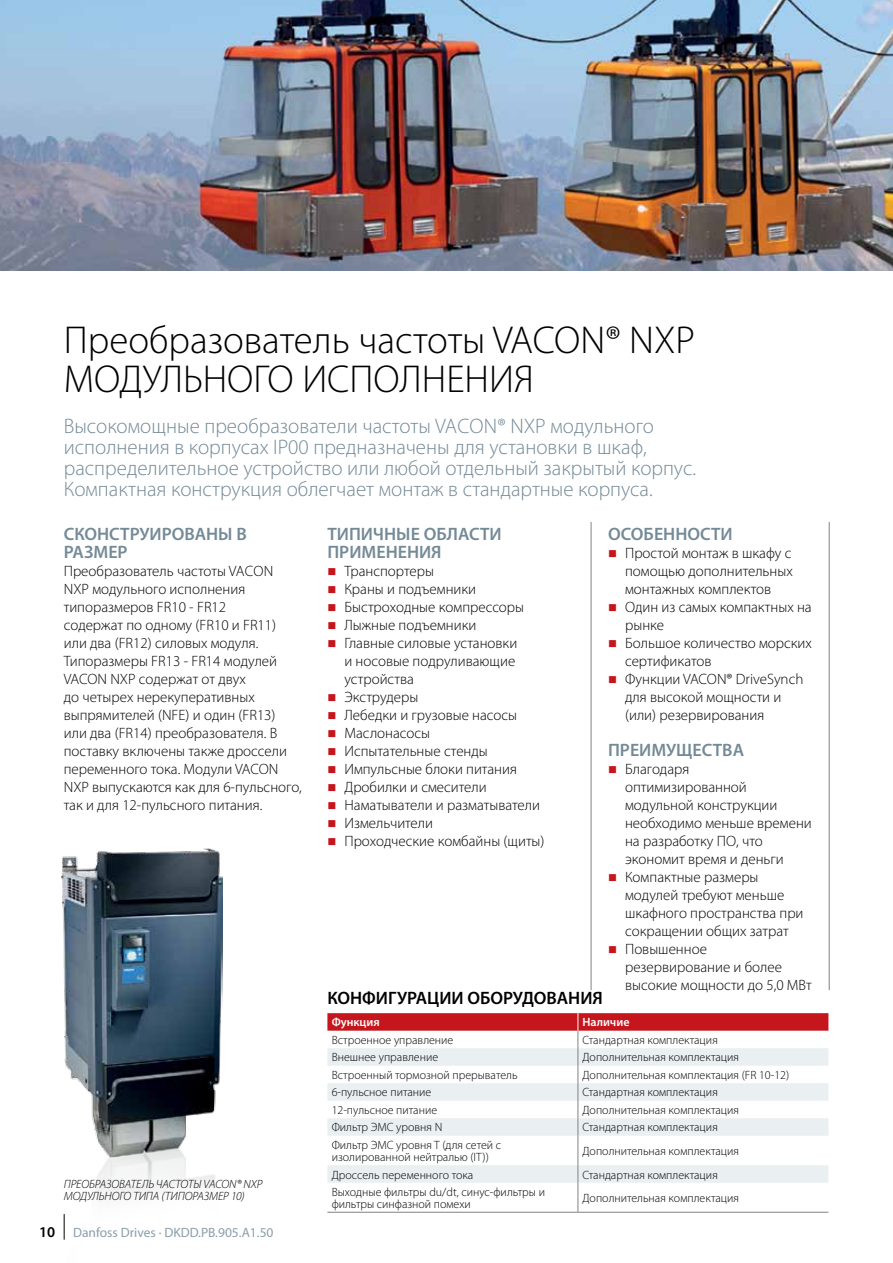
<style>
.page{position:relative;width:893px;height:1263px;background:#fff}
.page>*{position:absolute;margin:0;border:0;box-sizing:border-box;transform-origin:0 0}
.t1{font:300 39px/39px "Myriad Pro";color:#000}
.t2{font:300 21px/21px "Myriad Pro";color:#748a96}
.t3{font:600 18px/18px "Myriad Pro";color:#748a96}
.t4{font:600 18px "Myriad Pro";color:#000}
.t5{font:300 15px/18px "Myriad Pro";color:#000}
.t6{font:13.5px "Myriad Pro";color:#8b9faa}
.t7{font:300 12px/12px "Myriad Pro";color:#000}
.t8{font:italic 300 12px/12px "Myriad Pro";letter-spacing:-.005em;color:#000}
.t9{font:600 12px "Myriad Pro";color:#fff}
.s1{font-weight:600;font-size:15px;color:#000}
</style>
<div class="page">
<img style="left:61px;top:848px;width:161px;height:392px">
<img style="left:0;top:0;width:893px;height:270px">
<hr style="left:829px;top:522px;width:1px;height:468px;background:#808285">
<hr style="left:591px;top:522px;width:1px;height:468px;background:#808285">
<hr style="left:327px;top:1212px;width:251px;height:1px;background:#808285">
<hr style="left:578px;top:1212px;width:250px;height:1px;background:#808285">
<svg style="left:327px;top:1013px;width:501px;height:199px"></svg>
<svg style="left:64px;top:1214px;width:1px;height:25px"></svg>
<h1 class="t1" style="left:64px;top:320px;width:633px">Преобразователь частоты VACON® NXP<br>МОДУЛЬНОГО ИСПОЛНЕНИЯ</h1>
<p class="t2" style="left:64px;top:415px;width:634px">Высокомощные преобразователи частоты VACON® NXP модульного исполнения в корпусах IP00 предназначены для установки в шкаф, распределительное устройство или любой отдельный закрытый корпус.<br>Компактная конструкция облегчает монтаж в стандартные корпуса.</p>
<p class="t3" style="left:64px;top:525px;width:185px">СКОНСТРУИРОВАНЫ В<br>РАЗМЕР</p>
<p class="t5" style="left:64px;top:562px;width:240px">Преобразователь частоты VACON<br>NXP модульного исполнения типоразмеров FR10 - FR12<br>содержат по одному (FR10 и FR11) или два (FR12) силовых модуля.<br>Типоразмеры FR13 - FR14 модулей<br>VACON NXP содержат от двух<br>до четырех нерекуперативных выпрямителей (NFE) и один (FR13) или два (FR14) преобразователя. В поставку включены также дроссели переменного тока. Модули VACON<br>NXP выпускаются как для 6-пульсного, так и для 12-пульсного питания.</p>
<p class="t3" style="left:327px;top:525px;width:176px">ТИПИЧНЫЕ ОБЛАСТИ<br>ПРИМЕНЕНИЯ</p>
<p class="t5" style="left:344px;top:562px;width:202px">Транспортеры<br>Краны и подъемники<br>Быстроходные компрессоры<br>Лыжные подъемники<br>Главные силовые установки<br>и носовые подруливающие устройства<br>Экструдеры<br>Лебедки и грузовые насосы<br>Маслонасосы<br>Испытательные стенды<br>Импульсные блоки питания<br>Дробилки и смесители<br>Наматыватели и разматыватели<br>Измельчители<br>Проходческие комбайны (щиты)</p>
<p class="t3" style="left:608px;top:525px;width:126px">ОСОБЕННОСТИ</p>
<p class="t5" style="left:625px;top:544px;width:188px">Простой монтаж в шкафу с помощью дополнительных монтажных комплектов<br>Один из самых компактных на рынке<br>Большое количество морских сертификатов<br>Функции VACON® DriveSynch для высокой мощности и (или) резервирования</p>
<p class="t3" style="left:608px;top:741px;width:138px">ПРЕИМУЩЕСТВА</p>
<p class="t5" style="left:625px;top:760px;width:188px">Благодаря оптимизированной модульной конструкции необходимо меньше времени на разработку ПО, что экономит время и деньги<br>Компактные размеры модулей требуют меньше шкафного пространства при сокращении общих затрат<br>Повышенное резервирование и более высокие мощности до 5,0 МВт</p>
<p class="t4" style="left:327px;top:987px;width:277px">КОНФИГУРАЦИИ ОБОРУДОВАНИЯ</p>
<p class="t8" style="left:64px;top:1178px;width:200px">ПРЕОБРАЗОВАТЕЛЬ ЧАСТОТЫ VACON® NXP<br>МОДУЛЬНОГО ТИПА (ТИПОРАЗМЕР 10)</p>
<p class="t6" style="left:39px;top:1225px;width:236px"><span class="s1">10</span> Danfoss Drives · DKDD.PB.905.A1.50</p>
<p class="t9" style="left:332px;top:1016px;width:50px">Функция</p>
<p class="t9" style="left:583px;top:1016px;width:48px">Наличие</p>
<p class="t7" style="left:332px;top:1034px;width:123px">Встроенное управление</p>
<p class="t7" style="left:583px;top:1034px;width:137px">Стандартная комплектация</p>
<p class="t7" style="left:332px;top:1051px;width:108px">Внешнее управление</p>
<p class="t7" style="left:583px;top:1051px;width:158px">Дополнительная комплектация</p>
<p class="t7" style="left:332px;top:1069px;width:187px">Встроенный тормозной прерыватель</p>
<p class="t7" style="left:583px;top:1069px;width:208px">Дополнительная комплектация (FR 10-12)</p>
<p class="t7" style="left:332px;top:1086px;width:101px">6-пульсное питание</p>
<p class="t7" style="left:583px;top:1086px;width:137px">Стандартная комплектация</p>
<p class="t7" style="left:332px;top:1104px;width:107px">12-пульсное питание</p>
<p class="t7" style="left:583px;top:1104px;width:158px">Дополнительная комплектация</p>
<p class="t7" style="left:332px;top:1121px;width:112px">Фильтр ЭМС уровня N</p>
<p class="t7" style="left:583px;top:1121px;width:137px">Стандартная комплектация</p>
<p class="t7" style="left:332px;top:1139px;width:171px">Фильтр ЭМС уровня T (для сетей с изолированной нейтралью (IT))</p>
<p class="t7" style="left:583px;top:1145px;width:158px">Дополнительная комплектация</p>
<p class="t7" style="left:332px;top:1168px;width:143px">Дроссель переменного тока</p>
<p class="t7" style="left:583px;top:1168px;width:137px">Стандартная комплектация</p>
<p class="t7" style="left:332px;top:1186px;width:215px">Выходные фильтры du/dt, синус-фильтры и фильтры синфазной помехи</p>
<p class="t7" style="left:583px;top:1192px;width:158px">Дополнительная комплектация</p>
</div>
